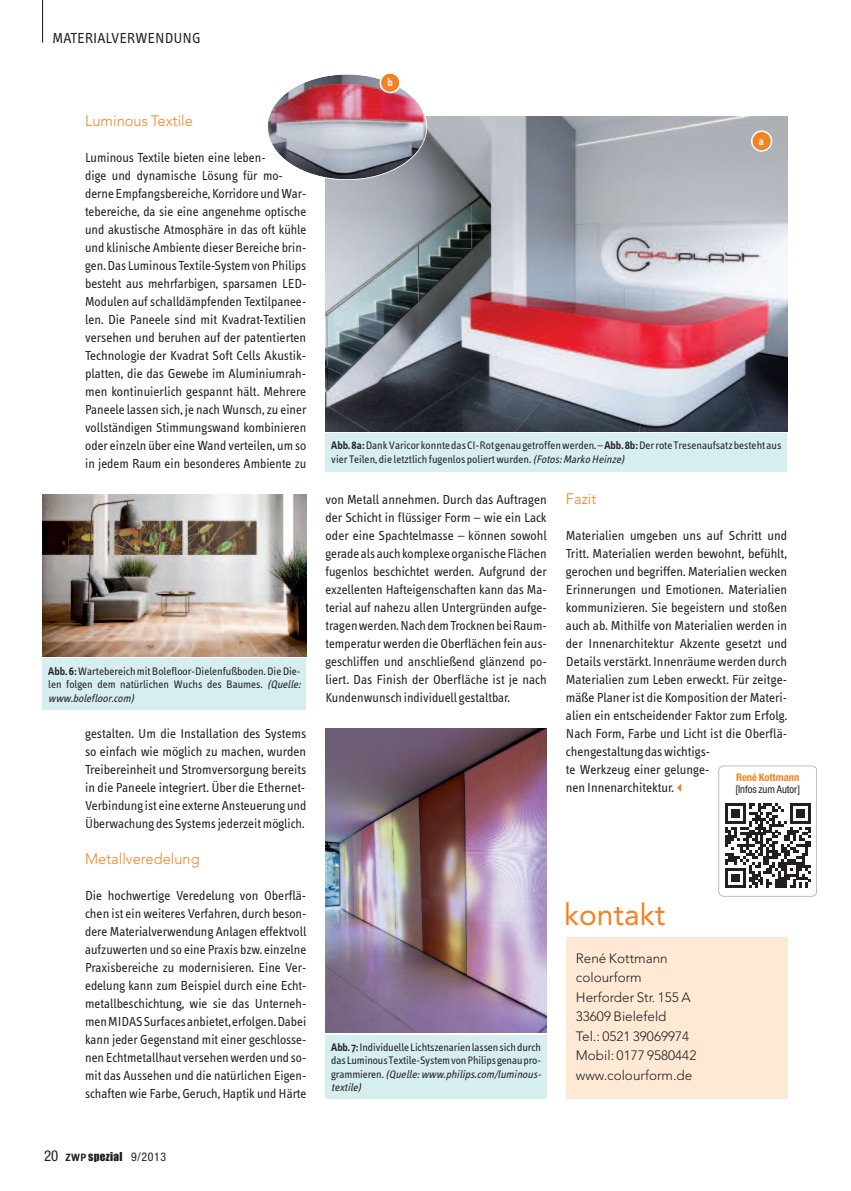
<style>
.page{position:relative;width:851px;height:1191px;background:#fff}
.page>*{position:absolute;margin:0;border:0;box-sizing:border-box;transform-origin:0 0}
.t1{font:30px "Avenir";color:#f58220}
.t2{font:300 15px "Avenir";color:#f58220}
.t3{font:15px "Info Text";color:#231f20}
.t4{font:13.5px/18px "Info Text";color:#231f20;text-align:justify}
.t5{font:300 13.5px/19.5px "Avenir";color:#231f20}
.t6{font:11.25px/13.5px "Info Text";color:#231f20}
.t7{font:11.25px "Impact";letter-spacing:.025em;color:#231f20}
.t8{font:600 11.25px "Info Text";color:#fff}
.t9{font:condensed 10.5px "Helvetica Neue";color:#231f20}
.t10{font:700 condensed 10.5px "Helvetica Neue";color:#f58220}
.s1{font-weight:600}
.s2{font-style:italic}
.s3{color:#f58220}
.s4{font-family:"Helvetica Neue";font-stretch:condensed;font-size:15px}
.s5{font-family:"Meta";font-weight:700;font-size:10.5px}
.s6{font-family:"Helvetica Neue";font-stretch:condensed;font-size:12px}
</style>
<div class="page">
<div style="left:566px;top:936px;width:221px;height:162px;background:#fee9d5"></div>
<div style="left:718px;top:765px;width:98px;height:131px;border:1px solid #939598;border-radius:5px"></div>
<svg style="left:725px;top:803px;width:85px;height:85px"></svg>
<img style="left:43px;top:495px;width:263px;height:161px">
<img style="left:325px;top:728px;width:221px;height:304px">
<div style="left:43px;top:658px;width:263px;height:51px;background:#d6eeef"></div>
<div style="left:325px;top:1034px;width:221px;height:64px;background:#d6eeef"></div>
<img style="left:325px;top:117px;width:462px;height:314px">
<div style="left:325px;top:433px;width:462px;height:39px;background:#d6eeef"></div>
<hr style="left:42px;top:0;width:1px;height:43px;background:#231f20">
<img style="left:268px;top:74px;width:158px;height:105px;border-radius:50%">
<svg style="left:379px;top:73px;width:22px;height:20px"></svg>
<svg style="left:750px;top:130px;width:22px;height:22px"></svg>
<p class="t3" style="left:53px;top:32px;width:150px">MATERIALVERWENDUNG</p>
<p class="t2" style="left:85px;top:115px;width:109px">Luminous Textile</p>
<p class="t4" style="left:85px;top:150px;width:223px;text-align:left">Luminous Textile bieten eine leben-<br>dige und dynamische Lösung für mo&shy;derneEmpfangsbereiche,KorridoreundWar&shy;tebereiche, da sie eine angenehme optische und akustische Atmosphäre in das oft kühle und klinische Ambiente dieser Bereiche brin&shy;gen.Das Luminous Textile-Systemvon Philips besteht aus mehrfarbigen, sparsamen LED-Modulen auf schalldämpfenden Textilpanee&shy;len. Die Paneele sind mit Kvadrat-Textilien versehen und beruhen auf der patentierten Technologie der Kvadrat Soft Cells Akustik&shy;platten, die das Gewebe im Aluminiumrah&shy;men kontinuierlich gespannt hält. Mehrere Paneele lassen sich, je nach Wunsch, zu einer vollständigen Stimmungswand kombinieren oder einzeln über eine Wand verteilen, um so in jedem Raum ein besonderes Ambiente zu</p>
<p class="t6" style="left:48px;top:665px;width:256px"><span class="s1">Abb.6:</span>WartebereichmitBolefloor-Dielenfußboden.DieDie&shy;len folgen dem natürlichen Wuchs des Baumes. <span class="s2">(Quelle: www.bolefloor.com)</span></p>
<p class="t4" style="left:85px;top:726px;width:223px">gestalten. Um die Installation des Systems so einfach wie möglich zu machen, wurden Treibereinheit und Stromversorgung bereits in die Paneele integriert. Über die Ethernet-Verbindung ist eine externe Ansteuerung und Überwachung des Systemsjederzeitmöglich.</p>
<p class="t2" style="left:85px;top:853px;width:116px">Metallveredelung</p>
<p class="t4" style="left:85px;top:888px;width:223px">Die hochwertige Veredelung von Oberflä&shy;chen ist ein weiteres Verfahren, durch beson&shy;dere Materialverwendung Anlagen effektvoll aufzuwerten und so eine Praxis bzw. einzelne Praxisbereiche zu modernisieren. Eine Ver&shy;edelung kann zum Beispiel durch eine Echt&shy;metallbeschichtung, wie sie das Unterneh&shy;menMIDASSurfacesanbietet,erfolgen.Dabei kann jeder Gegenstand mit einer geschlosse&shy;nen Echtmetallhaut versehenwerden und so&shy;mit das Aussehen und die natürlichen Eigen&shy;schaften wie Farbe, Geruch, Haptik und Härte</p>
<p class="t8" style="left:387px;top:78px;width:7px">b</p>
<p class="t8" style="left:758px;top:137px;width:7px">a</p>
<p class="t6" style="left:331px;top:440px;width:451px"><span class="s1">Abb.8a:</span>DankVaricorkonntedasCI-Rotgenaugetroffenwerden.–<span class="s1">Abb.8b:</span>DerroteTresenaufsatzbestehtaus vier Teilen, die letztlich fugenlos poliertwurden.<span class="s2">(Fotos:MarkoHeinze)</span></p>
<p class="t4" style="left:325px;top:492px;width:223px">von Metall annehmen. Durch das Auftragen der Schicht in flüssiger Form – wie ein Lack oder eine Spachtelmasse – können sowohl gerade als auchkomplexeorganischeFlächen fugenlos beschichtet werden. Aufgrund der exzellenten Hafteigenschaften kann das Ma&shy;terial auf nahezu allen Untergründen aufge&shy;tragenwerden.NachdemTrocknenbeiRaum&shy;temperatur werden die Oberflächen fein aus&shy;geschliffen und anschließend glänzend po&shy;liert. Das Finish der Oberfläche ist je nach Kundenwunsch individuell gestaltbar.</p>
<p class="t2" style="left:566px;top:493px;width:32px">Fazit</p>
<p class="t4" style="left:566px;top:528px;width:223px;text-align:left">Materialien umgeben uns auf Schritt und Tritt. Materialien werden bewohnt, befühlt, gerochen und begriffen. Materialien wecken Erinnerungen und Emotionen. Materialien kommunizieren. Sie begeistern und stoßen auch ab. Mithilfe von Materialien werden in der Innenarchitektur Akzente gesetzt und Details verstärkt. Innenräumewerden durch Materialien zum Leben erweckt. Für zeitge&shy;mäße Planer ist die Komposition der Materi&shy;alien ein entscheidender Faktor zum Erfolg.<br>Nach Form, Farbe und Licht ist die Oberflä&shy;chengestaltungdaswichtigs-<br>te Werkzeug einer gelunge-<br>nen Innenarchitektur.<span class="s3">✓</span></p>
<p class="t10" style="left:736px;top:773px;width:64px">René Kottmann</p>
<p class="t9" style="left:735px;top:786px;width:66px">[Infos zum Autor]</p>
<p class="t6" style="left:331px;top:1041px;width:213px"><span class="s1">Abb. 7:</span>IndividuelleLichtszenarienlassensichdurch dasLuminousTextile-SystemvonPhilipsgenaupro&shy;g ra m m i e re n . <span class="s2">(Quelle: www.philips.com/luminous&shy;textile)</span></p>
<h1 class="t1" style="left:564px;top:902px;width:103px">kontakt</h1>
<p class="t5" style="left:576px;top:949px;width:122px">René Kottmann colourform<br>Herforder Str. 155 A<br>33609 Bielefeld<br>Tel.: 0521 39069974<br>Mobil: 0177 9580442 www.colourform.de</p>
<p class="t7" style="left:44px;top:1149px;width:124px"><span class="s4">20</span> <span class="s5">ZWP</span> spezial <span class="s6">9/2013</span></p>
</div>
